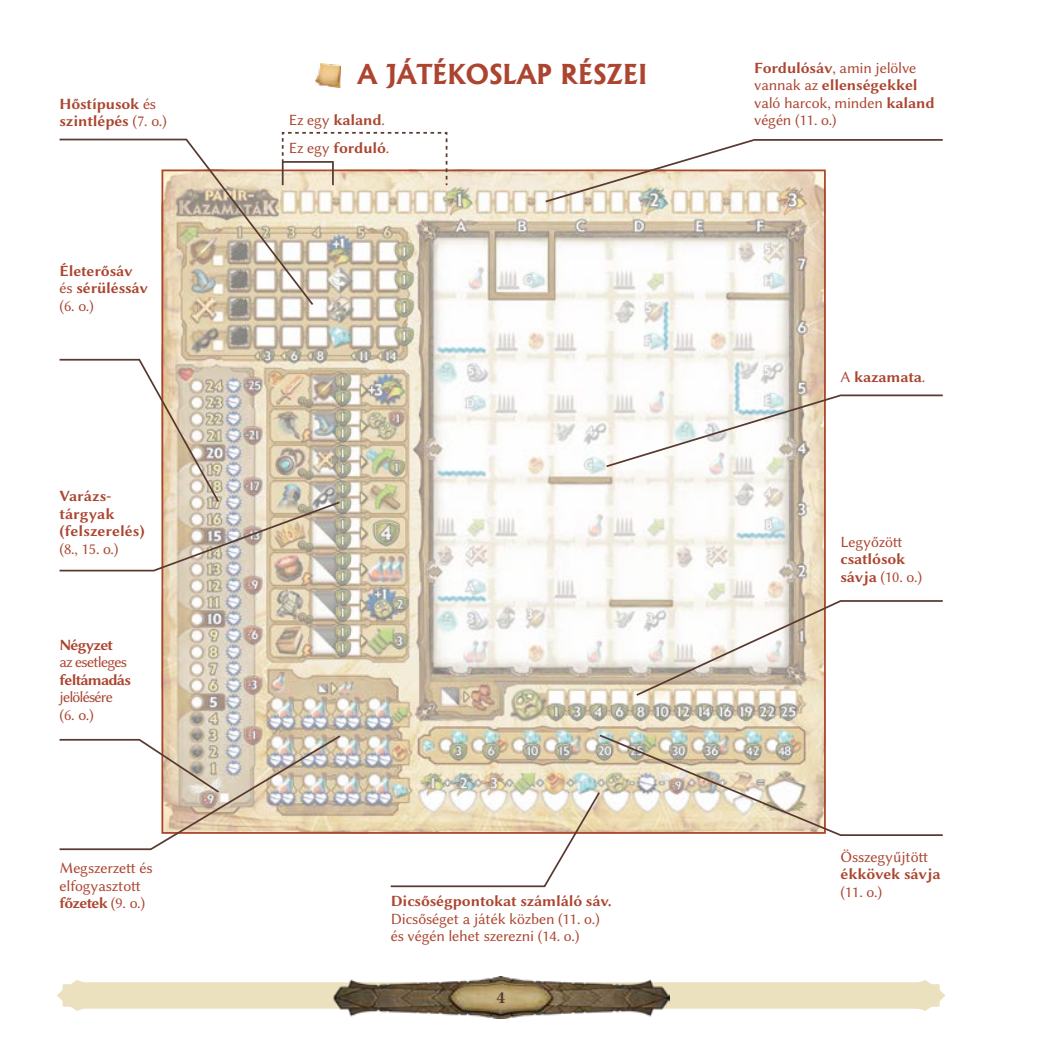
<style>
.page{position:relative;width:1042px;height:1042px;background:#fff}
.page>*{position:absolute;margin:0;border:0;box-sizing:border-box;transform-origin:0 0}
.t1{font:700 26.25px "Albertus";color:#ac4430}
.t2{font:700 17.5px "Libertinus Serif";color:#593a30}
.t3{font:15.75px/17.5px "Libertinus Sans";letter-spacing:-.01em;color:#ac4530}
.t4{font:700 15.75px/17.5px "Libertinus Sans";letter-spacing:-.01em;color:#ac4530}
.t5{font:15.75px/17.5px "Libertinus Sans";letter-spacing:-.05em;color:#ac4530}
.t6{font:700 15.75px "Libertinus Sans";letter-spacing:-.05em;color:#ac4530}
.s1{font-weight:400}
.s2{font-weight:700}
</style>
<div class="page">
<svg style="left:57px;top:980px;width:888px;height:31px;background:#eee5c9"></svg>
<img style="left:332px;top:977px;width:338px;height:41px">
<img style="left:164px;top:173px;width:659px;height:658px">
<svg style="left:59px;top:138px;width:256px;height:169px"></svg>
<svg style="left:281px;top:131px;width:167px;height:56px"></svg>
<svg style="left:59px;top:358px;width:283px;height:214px"></svg>
<svg style="left:389px;top:733px;width:554px;height:155px"></svg>
<svg style="left:634px;top:599px;width:309px;height:98px"></svg>
<svg style="left:604px;top:394px;width:339px;height:74px"></svg>
<svg style="left:543px;top:139px;width:400px;height:65px"></svg>
<img style="left:315px;top:64px;width:25px;height:23px">
<svg style="left:59px;top:734px;width:283px;height:117px"></svg>
<p class="t4" style="left:60px;top:94px;width:109px">Hőstípusok <span class="s1">és </span>szintlépés <span class="s1">(7. o.)</span></p>
<p class="t4" style="left:60px;top:261px;width:90px">Életerősáv <span class="s1">és</span> sérüléssáv <span class="s1">(6. o.)</span></p>
<p class="t4" style="left:60px;top:486px;width:87px">Varázs&shy;tárgyak (felszerelés)</p>
<p class="t3" style="left:60px;top:540px;width:61px">(8., 15. o.)</p>
<p class="t6" style="left:60px;top:634px;width:55px">Négyzet</p>
<p class="t5" style="left:60px;top:654px;width:69px">az esetleges</p>
<p class="t6" style="left:60px;top:669px;width:73px">feltámadás</p>
<p class="t5" style="left:60px;top:689px;width:55px">jelölésére (6. o.)</p>
<p class="t3" style="left:60px;top:859px;width:95px">Megszerzett és elfogyasztott <span class="s2">főzetek</span> (9. o.)</p>
<h1 class="t1" style="left:358px;top:58px;width:291px">A JÁTÉKOSLAP RÉSZEI</h1>
<p class="t3" style="left:289px;top:111px;width:98px">Ez egy <span class="s2">kaland</span>.</p>
<p class="t4" style="left:289px;top:138px;width:102px"><span class="s1">Ez egy</span> forduló<span class="s1">.</span></p>
<p class="t4" style="left:391px;top:891px;width:222px">Dicsőségpontokat számláló sáv.</p>
<p class="t3" style="left:391px;top:910px;width:211px">Dicsőséget a játék közben (11. o.) és végén lehet szerezni (14. o.)</p>
<p class="t2" style="left:497px;top:985px;width:10px">4</p>
<p class="t3" style="left:754px;top:59px;width:182px"><span class="s2">Fordulósáv</span>, amin jelölve vannak az <span class="s2">ellenségekkel </span>való harcok, minden <span class="s2">kaland </span>végén (11. o.)</p>
<p class="t4" style="left:840px;top:367px;width:86px"><span class="s1">A</span> kazamata<span class="s1">.</span></p>
<p class="t3" style="left:840px;top:533px;width:63px">Legyőzött</p>
<p class="t4" style="left:840px;top:550px;width:83px">csatlósok sávja <span class="s1">(10. o.)</span></p>
<p class="t3" style="left:840px;top:848px;width:89px">Összegyűjtött</p>
<p class="t4" style="left:840px;top:864px;width:101px">ékkövek sávja</p>
<p class="t3" style="left:840px;top:883px;width:43px">(11. o.)</p>
</div>
